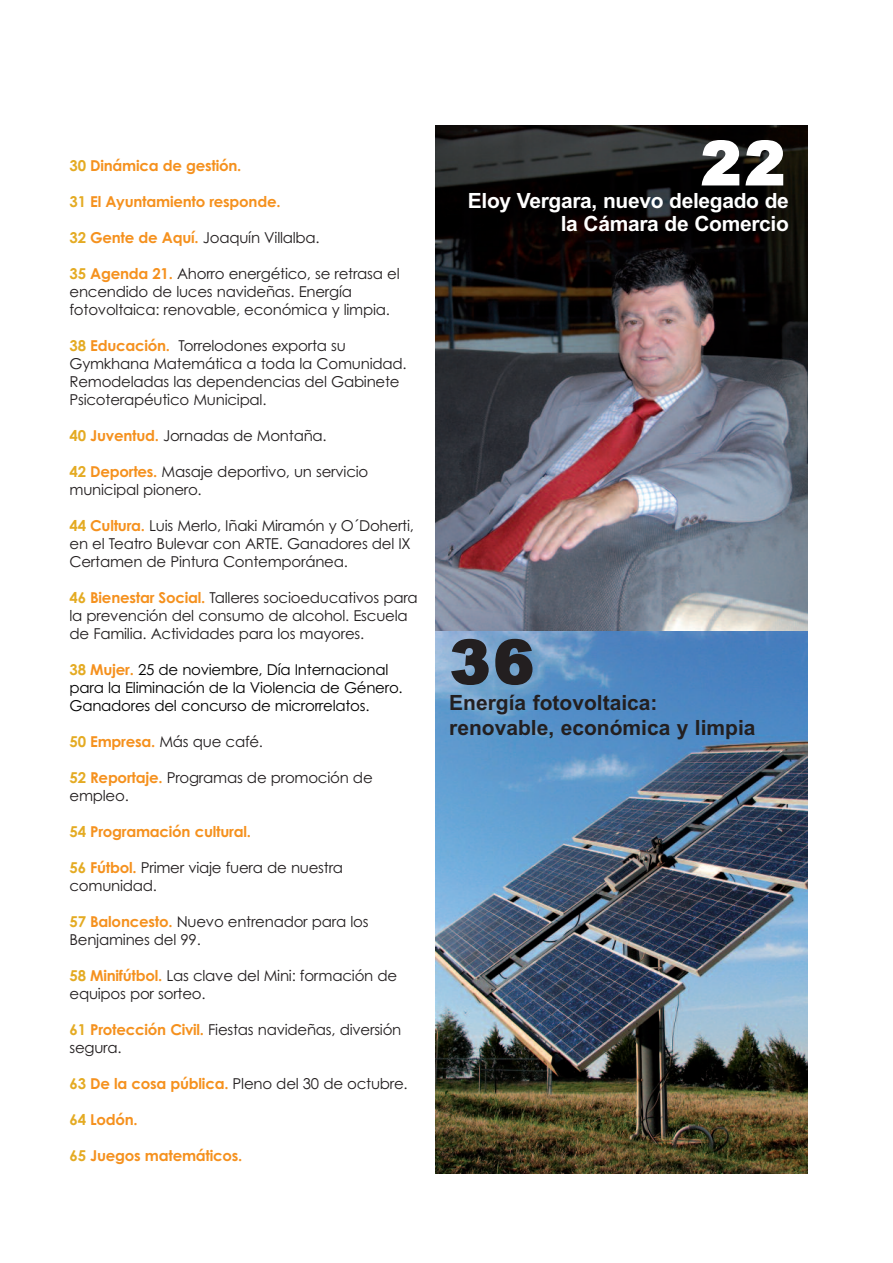
<style>
.page{position:relative;width:893px;height:1263px;background:#fff}
.page>*{position:absolute;margin:0;border:0;box-sizing:border-box;transform-origin:0 0}
.t1{font:900 60px "Arial";color:#231f20}
.t2{font:900 60px "Arial";color:#fff}
.t3{font:700 21px/25.5px "Arial";color:#231f20}
.t4{font:700 21px/22.5px "Arial";letter-spacing:-.015em;color:#fff;text-align:right}
.t5{font:15px/18px "Century Gothic";letter-spacing:-.015em;color:#231f20}
.t6{font:15px/18px "Century Gothic";letter-spacing:-.015em;color:#000}
.t7{font:700 15px "Century Gothic";letter-spacing:-.015em;color:#f5911e}
.s1{color:#e4ab23}
.s2{font-weight:700;color:#e4ab23}
.s3{font-weight:700;color:#f5911e}
</style>
<div class="page">
<img style="left:435px;top:125px;width:372px;height:506px">
<img style="left:435px;top:631px;width:372px;height:543px">
<p class="t7" style="left:70px;top:157px;width:173px"><span class="s1">30</span> Dinámica de gestión.</p>
<p class="t7" style="left:70px;top:193px;width:213px"><span class="s1">31</span> El Ayuntamiento responde.</p>
<p class="t5" style="left:70px;top:229px;width:252px"><span class="s2">32</span> <span class="s3">Gente de Aquí.</span> Joaquín Villalba.</p>
<p class="t5" style="left:70px;top:265px;width:332px"><span class="s2">35</span> <span class="s3">Agenda 21.</span> Ahorro energético, se retrasa el encendido de luces navideñas. Energía fotovoltaica: renovable, económica y limpia.</p>
<p class="t5" style="left:70px;top:337px;width:339px"><span class="s2">38</span> <span class="s3">Educación.</span> Torrelodones exporta su Gymkhana Matemática a toda la Comunidad.<br>Remodeladas las dependencias del Gabinete Psicoterapéutico Municipal.</p>
<p class="t5" style="left:70px;top:427px;width:259px"><span class="s2">40</span> <span class="s3">Juventud.</span> Jornadas de Montaña.</p>
<p class="t5" style="left:70px;top:463px;width:300px"><span class="s2">42</span> <span class="s3">Deportes.</span> Masaje deportivo, un servicio municipal pionero.</p>
<p class="t5" style="left:70px;top:517px;width:346px"><span class="s2">44</span> <span class="s3">Cultura.</span> Luis Merlo, Iñaki Miramón y O´Doherti, en el Teatro Bulevar con ARTE. Ganadores del IX<br>Certamen de Pintura Contemporánea.</p>
<p class="t5" style="left:70px;top:589px;width:350px"><span class="s2">46</span> <span class="s3">Bienestar Social.</span> Talleres socioeducativos para la prevención del consumo de alcohol. Escuela de Familia. Actividades para los mayores.</p>
<p class="t6" style="left:70px;top:661px;width:335px"><span class="s2">38</span> <span class="s3">Mujer.</span> 25 de noviembre, Día Internacional para la Eliminación de la Violencia de Género.<br>Ganadores del concurso de microrrelatos.</p>
<p class="t5" style="left:70px;top:733px;width:195px"><span class="s2">50</span> <span class="s3">Empresa.</span> Más que café.</p>
<p class="t5" style="left:70px;top:769px;width:305px"><span class="s2">52</span> <span class="s3">Reportaje.</span> Programas de promoción de empleo.</p>
<p class="t7" style="left:70px;top:823px;width:183px"><span class="s1">54</span> Programación cultural.</p>
<p class="t5" style="left:70px;top:859px;width:275px"><span class="s2">56</span> <span class="s3">Fútbol.</span> Primer viaje fuera de nuestra comunidad.</p>
<p class="t5" style="left:70px;top:913px;width:301px"><span class="s2">57</span> <span class="s3">Baloncesto.</span> Nuevo entrenador para los<br>Benjamines del 99.</p>
<p class="t5" style="left:70px;top:967px;width:329px"><span class="s2">58</span> <span class="s3">Minifútbol.</span> Las clave del Mini: formación de equipos por sorteo.</p>
<p class="t5" style="left:70px;top:1021px;width:333px"><span class="s2">61</span> <span class="s3">Protección Civil.</span> Fiestas navideñas, diversión segura.</p>
<p class="t5" style="left:70px;top:1075px;width:340px"><span class="s2">63</span> <span class="s3">De la cosa pública.</span> Pleno del 30 de octubre.</p>
<p class="t7" style="left:70px;top:1111px;width:70px"><span class="s1">64</span> Lodón.</p>
<p class="t7" style="left:70px;top:1147px;width:174px"><span class="s1">65</span> Juegos matemáticos.</p>
<h1 class="t2" style="left:701px;top:129px;width:85px">22</h1>
<h2 class="t4" style="left:468px;top:190px;width:322px">Eloy Vergara, nuevo delegado de la Cámara de Comercio</h2>
<h1 class="t1" style="left:450px;top:628px;width:85px">36</h1>
<h2 class="t3" style="left:449px;top:690px;width:308px">Energía fotovoltaica: renovable, económica y limpia</h2>
</div>
